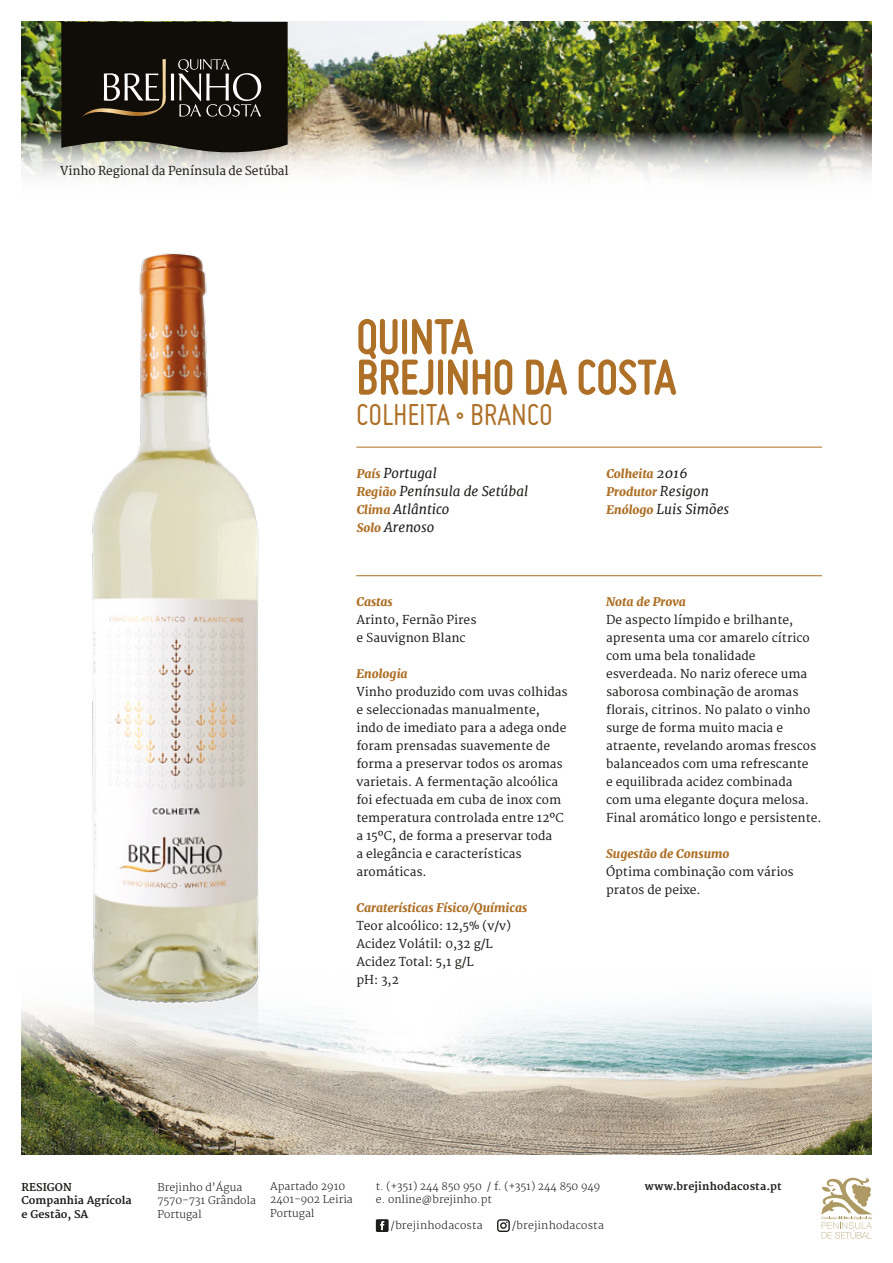
<style>
.page{position:relative;width:893px;height:1263px;background:#fff}
.page>*{position:absolute;margin:0;border:0;box-sizing:border-box;transform-origin:0 0}
.t1{font:700 52.5px/40.5px "Miso";letter-spacing:-.01em;color:#ae7026}
.t2{font:33px "Miso";letter-spacing:-.01em;color:#ae7026}
.t3{font:italic 13.5px/18px "Merriweather";color:#1d1d1b}
.t4{font:12px/18px "Merriweather";color:#1d1d1b}
.t5{font:italic 800 12px/18px "Merriweather";color:#ae7026}
.t6{font:300 10.5px/13.5px "Merriweather";color:#1d1d1b}
.t7{font:700 10.5px/13.5px "Merriweather";color:#1d1d1b}
.t8{font:300 10.5px "Merriweather";letter-spacing:.02em;color:#1d1d1b}
.s1{font-weight:800;font-size:12px;color:#ae7026}
.s2{font-weight:400;font-size:13.5px;color:#1d1d1b}
</style>
<div class="page">
<img style="left:22px;top:1062px;width:849px;height:93px">
<svg style="left:21px;top:1005px;width:851px;height:57px"></svg>
<svg style="left:821px;top:1178px;width:51px;height:61px"></svg>
<svg style="left:497px;top:1219px;width:13px;height:13px"></svg>
<svg style="left:376px;top:1219px;width:13px;height:13px"></svg>
<hr style="left:356px;top:575px;width:466px;height:1px;background:#ae7026">
<hr style="left:356px;top:447px;width:466px;height:1px;background:#ae7026">
<img style="left:21px;top:22px;width:851px;height:109px">
<img style="left:21px;top:131px;width:851px;height:46px">
<svg style="left:61px;top:22px;width:227px;height:130px;background:#26221d"></svg>
<img style="left:72px;top:253px;width:211px;height:806px">
<p class="t4" style="left:60px;top:163px;width:230px">Vinho Regional da Península de Setúbal</p>
<h1 class="t1" style="left:356px;top:316px;width:322px">QUINTA<br>BREJINHO DA COSTA</h1>
<h2 class="t2" style="left:356px;top:397px;width:198px">COLHEITA • BRANCO</h2>
<p class="t3" style="left:357px;top:464px;width:173px"><span class="s1">País</span> Portugal<br><span class="s1">Região</span> Península de Setúbal<br><span class="s1">Clima</span> Atlântico<br><span class="s1">Solo</span> Arenoso</p>
<p class="t5" style="left:356px;top:592px;width:38px">Castas</p>
<p class="t4" style="left:356px;top:611px;width:122px">Arinto, Fernão Pires e Sauvignon Blanc</p>
<p class="t5" style="left:356px;top:664px;width:53px">Enologia</p>
<p class="t4" style="left:356px;top:683px;width:213px">Vinho produzido com uvas colhidas e seleccionadas manualmente, indo de imediato para a adega onde foram prensadas suavemente de forma a preservar todos os aromas varietais. A fermentação alcoólica foi efectuada em cuba de inox com temperatura controlada entre 12ºC a 15ºC, de forma a preservar toda<br>a elegância e características aromáticas.</p>
<p class="t5" style="left:356px;top:898px;width:172px">Caraterísticas Físico/Químicas</p>
<p class="t4" style="left:356px;top:917px;width:156px">Teor alcoólico: 12,5% (v/v)<br>Acidez Volátil: 0,32 g/L<br>Acidez Total: 5,1 g/L<br>pH: 3,2</p>
<p class="t5" style="left:606px;top:465px;width:104px">Colheita <span class="s2">2016<br></span>Produtor <span class="s2">Resigon</span></p>
<p class="t3" style="left:606px;top:500px;width:124px"><span class="s1">Enólogo</span> Luis Simões</p>
<p class="t5" style="left:606px;top:592px;width:81px">Nota de Prova</p>
<p class="t4" style="left:606px;top:611px;width:217px">De aspecto límpido e brilhante, apresenta uma cor amarelo cítrico com uma bela tonalidade esverdeada. No nariz oferece uma saborosa combinação de aromas florais, citrinos. No palato o vinho surge de forma muito macia e atraente, revelando aromas frescos balanceados com uma refrescante<br>e equilibrada acidez combinada<br>com uma elegante doçura melosa.<br>Final aromático longo e persistente.</p>
<p class="t5" style="left:606px;top:844px;width:125px">Sugestão de Consumo</p>
<p class="t4" style="left:606px;top:863px;width:189px">Óptima combinação com vários pratos de peixe.</p>
<p class="t6" style="left:157px;top:1180px;width:100px">Brejinho d’Água<br>7570-731 Grândola<br>Portugal</p>
<p class="t7" style="left:22px;top:1180px;width:112px">RESIGON<br>Companhia Agrícola e Gestão, SA</p>
<p class="t6" style="left:270px;top:1180px;width:84px">Apartado 2910<br>2401-902 Leiria<br>Portugal</p>
<p class="t6" style="left:376px;top:1180px;width:226px">t. (+351) 244 850 950 / f. (+351) 244 850 949</p>
<p class="t7" style="left:645px;top:1180px;width:138px">www.brejinhodacosta.pt</p>
<p class="t6" style="left:376px;top:1193px;width:118px">e. online@brejinho.pt</p>
<p class="t8" style="left:391px;top:1219px;width:93px">/brejinhodacosta</p>
<p class="t8" style="left:512px;top:1219px;width:93px">/brejinhodacosta</p>
</div>
